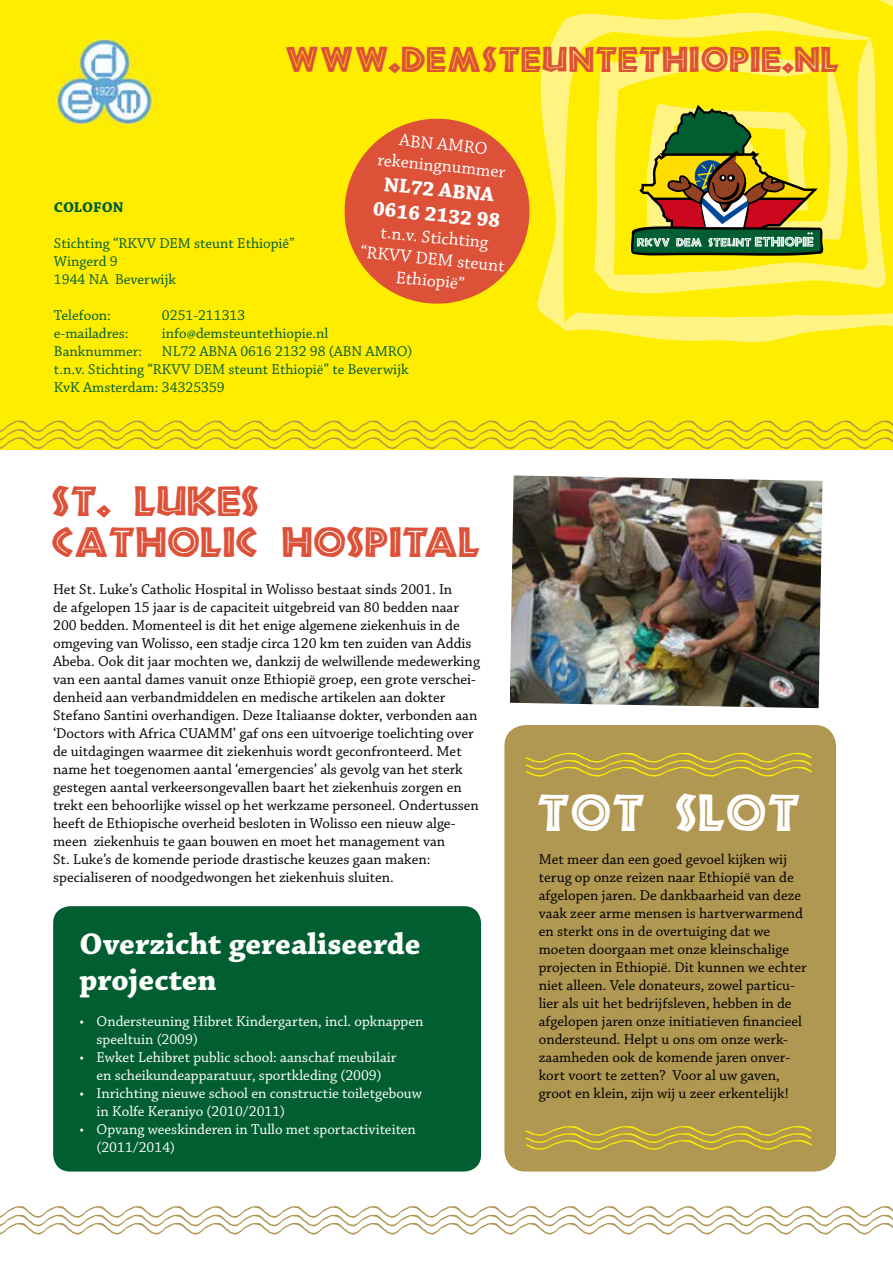
<style>
.page{position:relative;width:893px;height:1263px;background:#fff}
.page>*{position:absolute;margin:0;border:0;box-sizing:border-box;transform-origin:0 0}
.t1{font:48px "African";color:#fff}
.t2{font:39px/40.5px "African";letter-spacing:-.01em;color:#dc5138}
.t3{font:33px "African";color:#dc5138}
.t4{font:700 31.5px/36px "Chaparral Pro";color:#fff}
.t5{font:700 21px/25.2px "Chaparral Pro";color:#fff;text-align:center}
.t6{font:18px/21.6px "Chaparral Pro";color:#fff;text-align:center}
.t7{font:15px/18px "Chaparral Pro";color:#000}
.t8{font:15px/18px "Chaparral Pro";color:#fff}
.t9{font:15px/18px "Chaparral Pro";color:#005e30}
.t10{font:700 15px "Chaparral Pro";letter-spacing:-.005em;color:#005e30}
</style>
<div class="page">
<div style="left:504px;top:725px;width:332px;height:446px;background:#b09853;border-radius:21px"></div>
<div style="left:0;top:0;width:893px;height:449px;background:#ffed00"></div>
<svg style="left:537px;top:0;width:356px;height:342px"></svg>
<svg style="left:0;top:1206px;width:893px;height:29px"></svg>
<svg style="left:0;top:420px;width:893px;height:29px"></svg>
<svg style="left:526px;top:753px;width:286px;height:24px"></svg>
<svg style="left:526px;top:1126px;width:286px;height:24px"></svg>
<svg style="left:631px;top:104px;width:193px;height:152px"></svg>
<div style="left:53px;top:906px;width:428px;height:265px;background:#005e30;border-radius:17px"></div>
<svg style="left:344px;top:118px;width:186px;height:186px"></svg>
<img style="left:55px;top:39px;width:104px;height:85px">
<img style="left:510px;top:475px;width:312px;height:233px">
<h3 class="t3" style="left:284px;top:44px;width:557px">WWW.DEMSTEUNTETHIOPIE.NL</h3>
<p class="t6" style="left:380px;top:128px;width:130px;rotate:5deg">ABN AMRO rekeningnummer</p>
<h3 class="t5" style="left:376px;top:172px;width:129px;rotate:5deg">NL72 ABNA<br>0616 2132 98</h3>
<p class="t6" style="left:363px;top:221px;width:147px;rotate:5deg">t.n.v. Stichting “RKVV DEM steunt<br>Ethiopië”</p>
<p class="t10" style="left:54px;top:198px;width:71px">COLOFON</p>
<p class="t9" style="left:54px;top:234px;width:242px">Stichting “RKVV DEM steunt Ethiopiê”<br>Wingerd 9<br>1944 NA Beverwijk</p>
<p class="t9" style="left:54px;top:306px;width:59px">Telefoon:</p>
<p class="t9" style="left:162px;top:306px;width:85px">0251-211313</p>
<p class="t9" style="left:54px;top:324px;width:76px">e-mailadres:</p>
<p class="t9" style="left:162px;top:324px;width:168px">info@demsteuntethiopie.nl</p>
<p class="t9" style="left:54px;top:342px;width:90px">Banknummer:</p>
<p class="t9" style="left:54px;top:342px;width:360px;text-indent:108px">NL72 ABNA 0616 2132 98 (ABN AMRO) t.n.v. Stichting “RKVV DEM steunt Ethiopië” te Beverwijk<br>KvK Amsterdam: 34325359</p>
<h2 class="t2" style="left:52px;top:482px;width:430px">ST. LUKE’S<br>CATHOLIC HOSPITAL</h2>
<p class="t7" style="left:53px;top:581px;width:428px">Het St. Luke’s Catholic Hospital in Wolisso bestaat sinds 2001. In<br>de afgelopen 15 jaar is de capaciteit uitgebreid van 80 bedden naar 200 bedden. Momenteel is dit het enige algemene ziekenhuis in de omgeving van Wolisso, een stadje circa 120 km ten zuiden van Addis Abeba. Ook dit jaar mochten we, dankzij de welwillende medewerking van een aantal dames vanuit onze Ethiopië groep, een grote verschei&shy;denheid aan verbandmiddelen en medische artikelen aan dokter Stefano Santini overhandigen. Deze Italiaanse dokter, verbonden aan ‘Doctors with Africa CUAMM’ gaf ons een uitvoerige toelichting over de uitdagingen waarmee dit ziekenhuis wordt geconfronteerd. Met name het toegenomen aantal ‘emergencies’ als gevolg van het sterk gestegen aantal verkeersongevallen baart het ziekenhuis zorgen en trekt een behoorlijke wissel op het werkzame personeel. Ondertussen heeft de Ethiopische overheid besloten in Wolisso een nieuw alge&shy;meen ziekenhuis te gaan bouwen en moet het management van<br>St. Luke’s de komende periode drastische keuzes gaan maken: specialiseren of noodgedwongen het ziekenhuis sluiten.</p>
<h3 class="t4" style="left:79px;top:928px;width:342px">Overzicht gerealiseerde projecten</h3>
<p class="t8" style="left:97px;top:1013px;width:328px;text-indent:-17px">• Ondersteuning Hibret Kindergarten, incl. opknappen speeltuin (2009)</p>
<p class="t8" style="left:79px;top:1049px;width:318px;text-align:center">• Ewket Lehibret public school: aanschaf meubilair en scheikundeapparatuur, sportkleding (2009)</p>
<p class="t8" style="left:97px;top:1085px;width:327px;text-indent:-17px">• Inrichting nieuwe school en constructie toiletgebouw in Kolfe Keraniyo (2010/2011)</p>
<p class="t8" style="left:97px;top:1121px;width:321px;text-indent:-17px">• Opvang weeskinderen in Tullo met sportactiviteiten (2011/2014)</p>
<h1 class="t1" style="left:537px;top:791px;width:266px">TOT SLOT</h1>
<p class="t7" style="left:539px;top:851px;width:269px">Met meer dan een goed gevoel kijken wij terug op onze reizen naar Ethiopië van de afgelopen jaren. De dankbaarheid van deze vaak zeer arme mensen is hartverwarmend en sterkt ons in de overtuiging dat we moeten doorgaan met onze kleinschalige projecten in Ethiopië. Dit kunnen we echter niet alleen. Vele donateurs, zowel particu&shy;lier als uit het bedrijfsleven, hebben in de afgelopen jaren onze initiatieven financieel ondersteund. Helpt u ons om onze werk&shy;zaamheden ook de komende jaren onver&shy;kort voort te zetten? Voor al uw gaven, groot en klein, zijn wij u zeer erkentelijk!</p>
</div>
